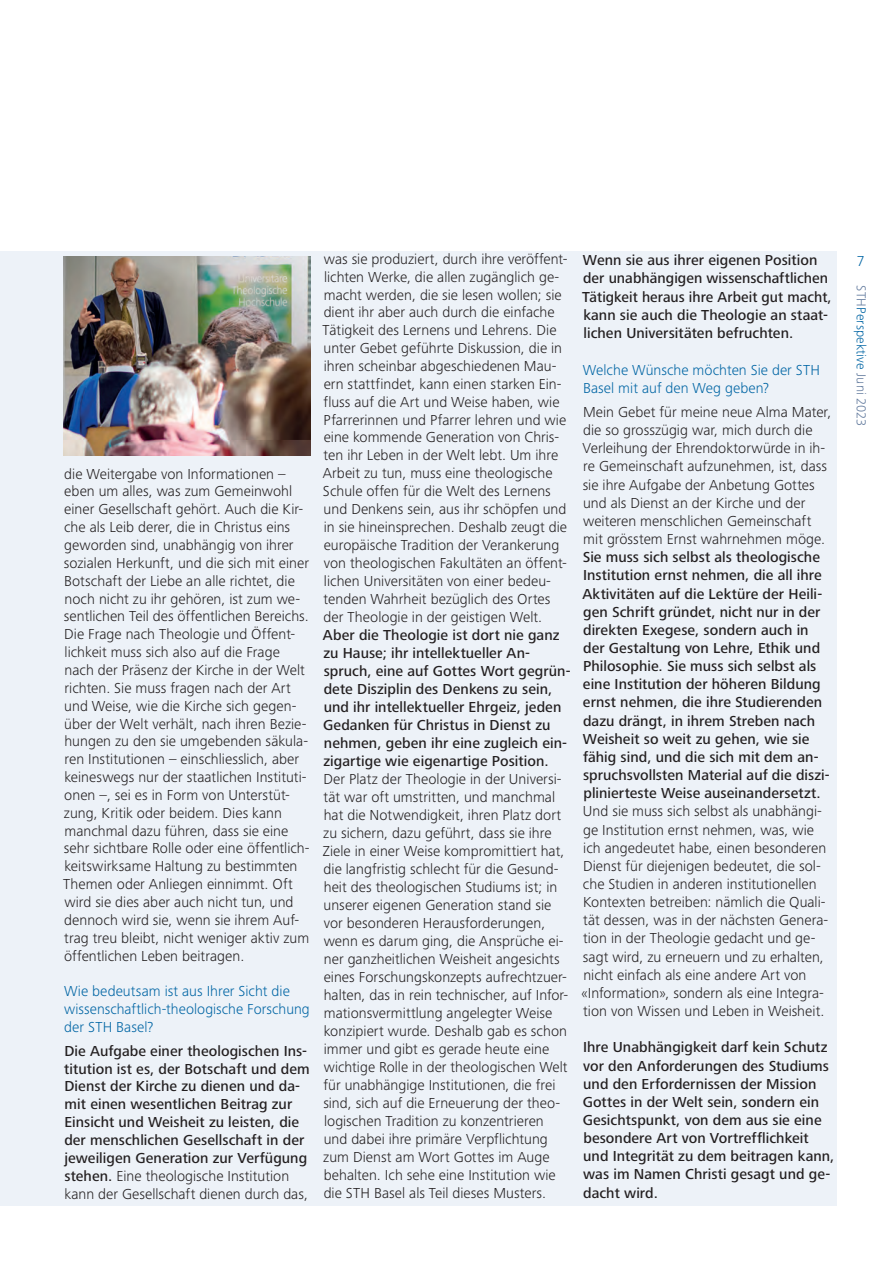
<style>
.page{position:relative;width:893px;height:1263px;background:#fff}
.page>*{position:absolute;margin:0;border:0;box-sizing:border-box;transform-origin:0 0}
.t1{font:300 15px/17.9px "Frutiger Next Pro";letter-spacing:.005em;color:#231f20}
.t2{font:500 15px/17.9px "Frutiger Next Pro";letter-spacing:.005em;color:#231f20}
.t3{font:300 15px/17.7px "Frutiger Next Pro";letter-spacing:.005em;color:#0065a4}
.t4{font:300 13.5px "Frutiger Next Pro";letter-spacing:.01em;color:#627a9d}
.s1{font-weight:300}
.s2{font-weight:500}
.s3{color:#0065a4}
</style>
<div class="page">
<div style="left:0;top:251px;width:837px;height:954px;background:#edf2f8"></div>
<img style="left:64px;top:257px;width:246px;height:198px">
<p class="t1" style="left:63px;top:465px;width:248px">die Weitergabe von Informationen – eben um alles, was zum Gemeinwohl einer Gesellschaft gehört. Auch die Kir&shy;che als Leib derer, die in Christus eins geworden sind, unabhängig von ihrer sozialen Herkunft, und die sich mit einer Botschaft der Liebe an alle richtet, die noch nicht zu ihr gehören, ist zum we&shy;sentlichen Teil des öffentlichen Bereichs.<br>Die Frage nach Theologie und Öffent&shy;lichkeit muss sich also auf die Frage nach der Präsenz der Kirche in der Welt richten. Sie muss fragen nach der Art und Weise, wie die Kirche sich gegen&shy;über der Welt verhält, nach ihren Bezie&shy;hungen zu den sie umgebenden säkula&shy;ren Institutionen – einschliesslich, aber keineswegs nur der staatlichen Instituti&shy;onen –, sei es in Form von Unterstüt&shy;zung, Kritik oder beidem. Dies kann manchmal dazu führen, dass sie eine sehr sichtbare Rolle oder eine öffentlich&shy;keitswirksame Haltung zu bestimmten Themen oder Anliegen einnimmt. Oft wird sie dies aber auch nicht tun, und dennoch wird sie, wenn sie ihrem Auf&shy;trag treu bleibt, nicht weniger aktiv zum öffentlichen Leben beitragen.</p>
<p class="t3" style="left:64px;top:982px;width:247px">Wie bedeutsam ist aus Ihrer Sicht die wissenschaftlich-theologische Forschung der STH Basel?</p>
<p class="t2" style="left:64px;top:1042px;width:247px">Die Aufgabe einer theologischen Ins&shy;titution ist es, der Botschaft und dem Dienst der Kirche zu dienen und da&shy;mit einen wesentlichen Beitrag zur Einsicht und Weisheit zu leisten, die der menschlichen Gesellschaft in der jeweiligen Generation zur Verfügung stehen. <span class="s1">Eine theologische Institution kann der Gesellschaft dienen durch das,</span></p>
<p class="t1" style="left:323px;top:250px;width:246px">was sie produziert, durch ihre veröffent&shy;lichten Werke, die allen zugänglich ge&shy;macht werden, die sie lesen wollen; sie dient ihr aber auch durch die einfache Tätigkeit des Lernens und Lehrens. Die unter Gebet geführte Diskussion, die in ihren scheinbar abgeschiedenen Mau&shy;ern stattfindet, kann einen starken Ein&shy;fluss auf die Art und Weise haben, wie Pfarrerinnen und Pfarrer lehren und wie eine kommende Generation von Chris&shy;ten ihr Leben in der Welt lebt. Um ihre Arbeit zu tun, muss eine theologische Schule offen für die Welt des Lernens und Denkens sein, aus ihr schöpfen und in sie hineinsprechen. Deshalb zeugt die europäische Tradition der Verankerung von theologischen Fakultäten an öffent&shy;lichen Universitäten von einer bedeu&shy;tenden Wahrheit bezüglich des Ortes der Theologie in der geistigen Welt.<br><span class="s2">Aber die Theologie ist dort nie ganz zu Hause; ihr intellektueller An-</span></p>
<p class="t2" style="left:324px;top:662px;width:248px">spruch, eine auf Gottes Wort gegrün-</p>
<p class="t2" style="left:323px;top:680px;width:245px">dete Disziplin des Denkens zu sein, und ihr intellektueller Ehrgeiz, jeden Gedanken für Christus in Dienst zu nehmen, geben ihr eine zugleich ein&shy;zigartige wie eigenartige Position.</p>
<p class="t1" style="left:323px;top:770px;width:247px">Der Platz der Theologie in der Universi&shy;tät war oft umstritten, und manchmal hat die Notwendigkeit, ihren Platz dort zu sichern, dazu geführt, dass sie ihre Ziele in einer Weise kompromittiert hat, die langfristig schlecht für die Gesund&shy;heit des theologischen Studiums ist; in unserer eigenen Generation stand sie vor besonderen Herausforderungen, wenn es darum ging, die Ansprüche ei&shy;ner ganzheitlichen Weisheit angesichts eines Forschungskonzepts aufrechtzuer&shy;halten, das in rein technischer, auf Infor&shy;mationsvermittlung angelegter Weise konzipiert wurde. Deshalb gab es schon immer und gibt es gerade heute eine wichtige Rolle in der theologischen Welt für unabhängige Institutionen, die frei sind, sich auf die Erneuerung der theo&shy;logischen Tradition zu konzentrieren und dabei ihre primäre Verpflichtung zum Dienst am Wort Gottes im Auge behalten. Ich sehe eine Institution wie die STH Basel als Teil dieses Musters.</p>
<p class="t2" style="left:582px;top:251px;width:251px;line-height:18.3px">Wenn sie aus ihrer eigenen Position der unabhängigen wissenschaftlichen Tätigkeit heraus ihre Arbeit gut macht, kann sie auch die Theologie an staat&shy;lichen Universitäten befruchten.</p>
<p class="t3" style="left:583px;top:361px;width:239px">Welche Wünsche möchten Sie der STH<br>Basel mit auf den Weg geben?</p>
<p class="t1" style="left:581px;top:403px;width:251px">Mein Gebet für meine neue Alma Mater, die so grosszügig war, mich durch die Verleihung der Ehrendoktorwürde in ih&shy;re Gemeinschaft aufzunehmen, ist, dass sie ihre Aufgabe der Anbetung Gottes und als Dienst an der Kirche und der weiteren menschlichen Gemeinschaft mit grösstem Ernst wahrnehmen möge.<br><span class="s2">Sie muss sich selbst als theologische Institution ernst nehmen, die all ihre Aktivitäten auf die Lektüre der Heili&shy;gen Schrift gründet, nicht nur in der direkten Exegese, sondern auch in der Gestaltung von Lehre, Ethik und Philosophie. Sie muss sich selbst als eine Institution der höheren Bildung ernst nehmen, die ihre Studierenden dazu drängt, in ihrem Streben nach Weisheit so weit zu gehen, wie sie fähig sind, und die sich mit dem an&shy;spruchsvollsten Material auf die diszi&shy;plinierteste Weise auseinandersetzt.<br></span>Und sie muss sich selbst als unabhängi&shy;ge Institution ernst nehmen, was, wie ich angedeutet habe, einen besonderen Dienst für diejenigen bedeutet, die sol&shy;che Studien in anderen institutionellen Kontexten betreiben: nämlich die Quali&shy;tät dessen, was in der nächsten Genera&shy;tion in der Theologie gedacht und ge&shy;sagt wird, zu erneuern und zu erhalten, nicht einfach als eine andere Art von «Information», sondern als eine Integra&shy;tion von Wissen und Leben in Weisheit.</p>
<p class="t2" style="left:583px;top:1038px;width:253px">Ihre Unabhängigkeit darf kein Schutz vor den Anforderungen des Studiums und den Erfordernissen der Mission Gottes in der Welt sein, sondern ein Gesichtspunkt, von dem aus sie eine besondere Art von Vortrefflichkeit und Integrität zu dem beitragen kann, was im Namen Christi gesagt und ge&shy;dacht wird.</p>
<p class="t3" style="left:857px;top:252px;width:9px">7</p>
<p class="t4" style="left:869px;top:285px;width:143px;rotate:90deg">STH<span class="s3">Perspektive</span> Juni 2023</p>
</div>
